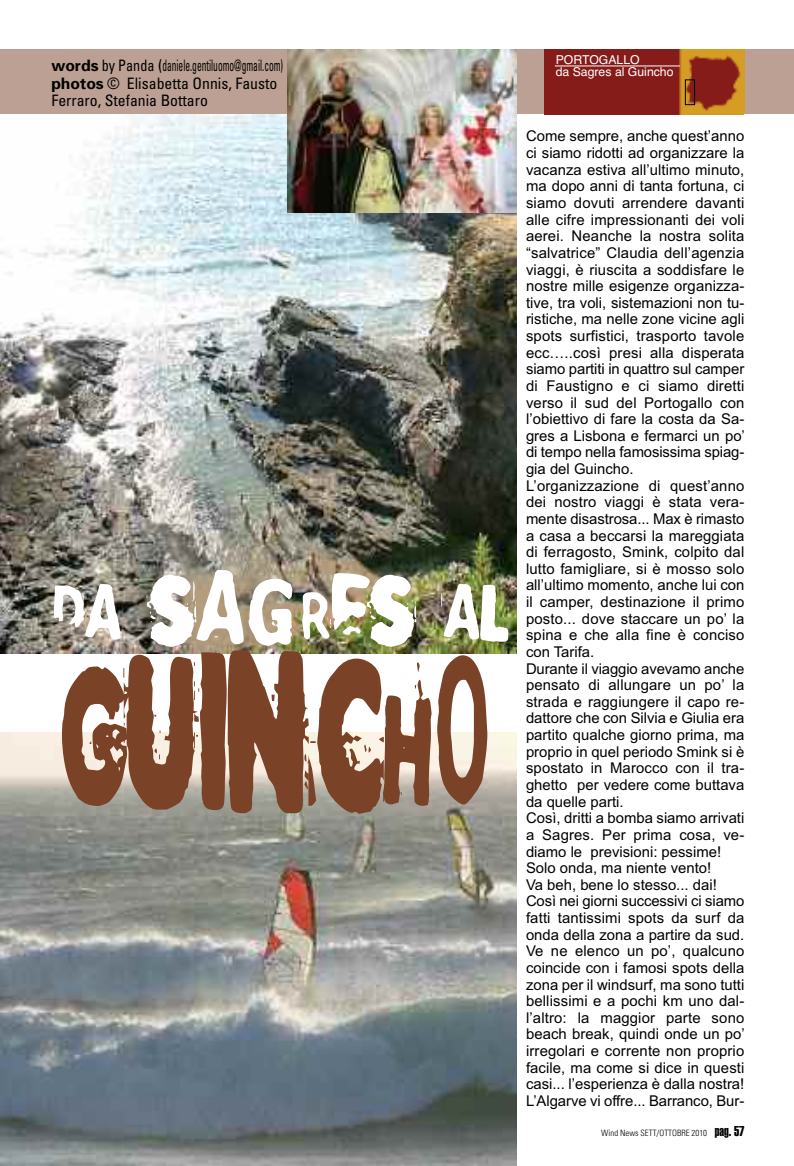
<style>
.page{position:relative;width:794px;height:1166px;background:#fff}
.page>*{position:absolute;margin:0;border:0;box-sizing:border-box;transform-origin:0 0}
.t1{font:175px "Polaroid 22";color:#7a4227;scale:.5 1}
.t2{font:84px "Polaroid 22";color:#fff;scale:.9 1}
.t3{font:condensed 15.75px/17.5px "Univers";color:#000;scale:.9 1}
.t4{font:14.88px/16.6px "Arial";letter-spacing:.005em;color:#000}
.t5{font:12.25px/12.2px "Helvetica";color:#fff}
.t6{font:300 condensed 8.75px "Univers";color:#000}
.s1{font-weight:700;font-stretch:normal}
.s2{font-size:63px}
.s3{font-family:"Helvetica Extra Compressed";font-weight:400;font-stretch:normal;font-size:14px}
</style>
<div class="page">
<img style="left:0;top:114px;width:516px;height:540px">
<img style="left:0;top:732px;width:516px;height:434px">
<div style="left:0;top:50px;width:794px;height:64px;background:#bca093"></div>
<img style="left:544px;top:50px;width:200px;height:64px">
<div style="left:685px;top:80px;width:9px;height:25px;border:1px solid #000"></div>
<hr style="left:555px;top:66px;width:125px;height:1px;background:#fff">
<img style="left:288px;top:50px;width:228px;height:163px">
<p class="t3" style="left:51px;top:58px;width:259px"><span class="s1">words</span> by Panda (daniele.gentiluomo@gmail.com) <span class="s1">photos</span> © Elisabetta Onnis, Fausto<br>Ferraro, Stefania Bottaro</p>
<h2 class="t2" style="left:50px;top:567px;width:509px"><span class="s2">DA</span> SAGRES <span class="s2">AL</span></h2>
<h1 class="t1" style="left:50px;top:643px;width:869px">GUINCHO</h1>
<p class="t5" style="left:556px;top:54px;width:119px">PORTOGALLO<br>da Sagres al Guincho</p>
<p class="t4" style="left:526px;top:128px;width:220px">Come sempre, anche quest’anno ci siamo ridotti ad organizzare la vacanza estiva all’ultimo minuto, ma dopo anni di tanta fortuna, ci siamo dovuti arrendere davanti alle cifre impressionanti dei voli aerei. Neanche la nostra solita “salvatrice” Claudia dell’agenzia viaggi, è riuscita a soddisfare le nostre mille esigenze organizza&shy;tive, tra voli, sistemazioni non tu&shy;ristiche, ma nelle zone vicine agli spots surfistici, trasporto tavole ecc…..così presi alla disperata siamo partiti in quattro sul camper di Faustigno e ci siamo diretti verso il sud del Portogallo con l’obiettivo di fare la costa da Sa&shy;gres a Lisbona e fermarci un po’ di tempo nella famosissima spiag&shy;gia del Guincho.<br>L’organizzazione di quest’anno dei nostro viaggi è stata vera&shy;mente disastrosa... Max è rimasto a casa a beccarsi la mareggiata di ferragosto, Smink, colpito dal lutto famigliare, si è mosso solo all’ultimo momento, anche lui con il camper, destinazione il primo posto... dove staccare un po’ la spina e che alla fine è conciso con Tarifa.<br>Durante il viaggio avevamo anche pensato di allungare un po’ la strada e raggiungere il capo re&shy;dattore che con Silvia e Giulia era partito qualche giorno prima, ma proprio in quel periodo Smink si è spostato in Marocco con il tra&shy;ghetto per vedere come buttava da quelle parti.<br>Così, dritti a bomba siamo arrivati a Sagres. Per prima cosa, ve&shy;diamo le previsioni: pessime!<br>Solo onda, ma niente vento!<br>Va beh, bene lo stesso... dai!<br>Così nei giorni successivi ci siamo fatti tantissimi spots da surf da onda della zona a partire da sud.<br>Ve ne elenco un po’, qualcuno coincide con i famosi spots della zona per il windsurf, ma sono tutti bellissimi e a pochi km uno dal&shy;l’altro: la maggior parte sono beach break, quindi onde un po’ irregolari e corrente non proprio facile, ma come si dice in questi casi... l’esperienza è dalla nostra!<br>L’Algarve vi offre... Barranco, Bur-</p>
<p class="t6" style="left:601px;top:1130px;width:145px">Wind News SETT/OTTOBRE 2010 <span class="s3">pag. 57</span></p>
</div>
